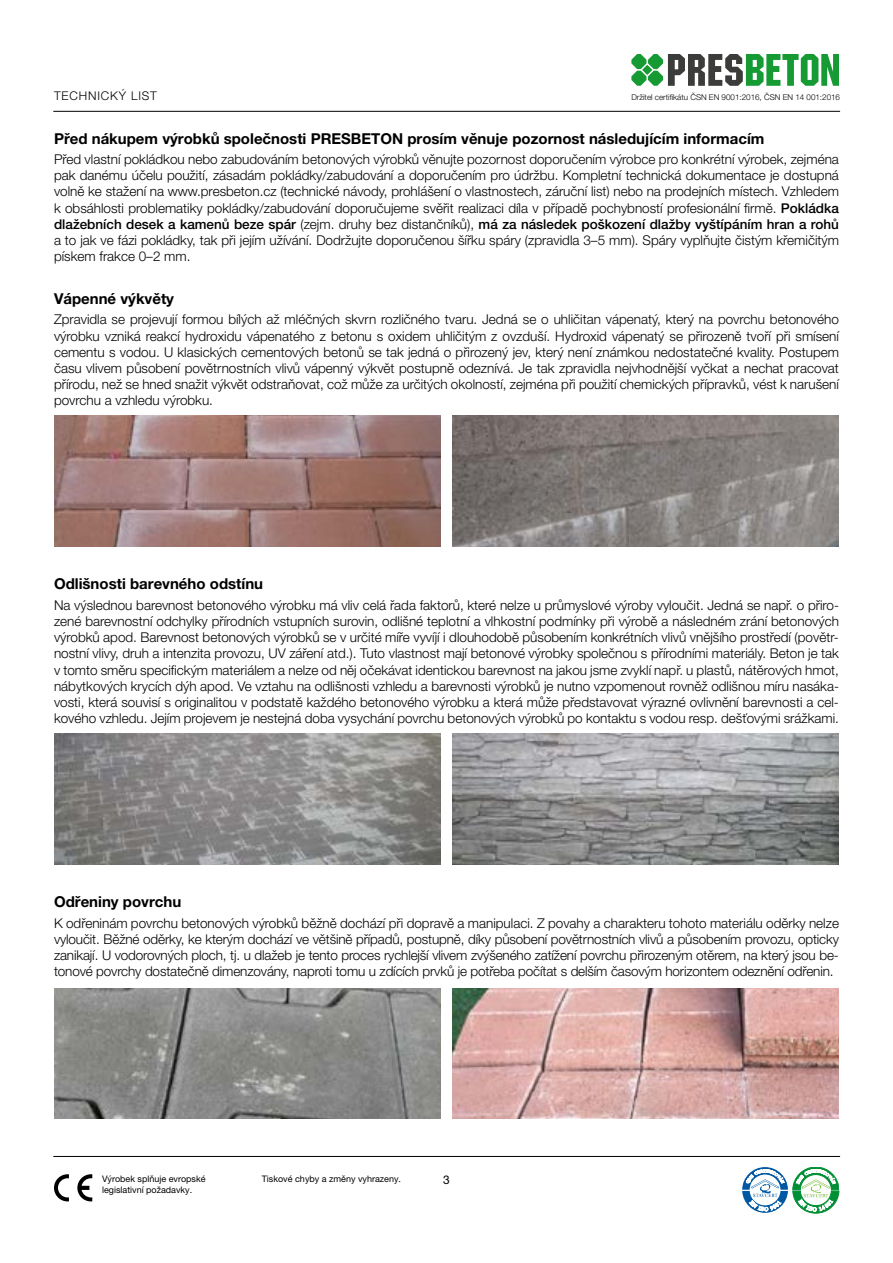
<style>
.page{position:relative;width:893px;height:1263px;background:#fff}
.page>*{position:absolute;margin:0;border:0;box-sizing:border-box;transform-origin:0 0}
.t1{font:700 19.5px "Helvetica Neue LT Pro";color:#000}
.t2{font:700 15px "Helvetica Neue LT Pro";color:#000}
.t3{font:300 13.5px/16.2px "Helvetica Neue LT Pro";color:#000;text-align:justify}
.t4{font:300 12px "Helvetica Neue LT Pro";letter-spacing:.07em;color:#000}
.t5{font:12px "Helvetica Neue LT Pro";color:#000}
.t6{font:9px "Helvetica Neue LT Pro";color:#000}
.t7{font:300 8.1px "Helvetica Neue LT Pro";color:#000}
.s1{font-weight:500}
</style>
<div class="page">
<hr style="left:53px;top:1156px;width:787px;height:1px;background:#000">
<svg style="left:742px;top:1167px;width:97px;height:46px"></svg>
<svg style="left:54px;top:1174px;width:15px;height:27px"></svg>
<svg style="left:77px;top:1174px;width:15px;height:27px"></svg>
<svg style="left:631px;top:54px;width:208px;height:32px"></svg>
<hr style="left:53px;top:111px;width:787px;height:1px;background:#000">
<img style="left:54px;top:416px;width:386px;height:131px">
<img style="left:54px;top:734px;width:386px;height:130px">
<img style="left:54px;top:988px;width:386px;height:131px">
<img style="left:453px;top:416px;width:386px;height:131px">
<img style="left:453px;top:734px;width:386px;height:130px">
<img style="left:453px;top:988px;width:386px;height:131px">
<p class="t4" style="left:54px;top:89px;width:104px">TECHNICKÝ LIST</p>
<p class="t7" style="left:631px;top:93px;width:210px">Držitel certifikátu ČSN EN 9001:2016, ČSN EN 14 001:2016</p>
<p class="t2" style="left:54px;top:129px;width:712px">Před nákupem výrobků společnosti PRESBETON prosím věnuje pozornost následujícím informacím</p>
<p class="t3" style="left:54px;top:151px;width:786px">Před vlastní pokládkou nebo zabudováním betonových výrobků věnujte pozornost doporučením výrobce pro konkrétní výrobek, zejména pak danému účelu použití, zásadám pokládky/zabudování a doporučením pro údržbu. Kompletní technická dokumentace je dostupná volně ke stažení na www.presbeton.cz (technické návody, prohlášení o vlastnostech, záruční list) nebo na prodejních místech. Vzhledem k obsáhlosti problematiky pokládky/zabudování doporučujeme svěřit realizaci díla v případě pochybností profesionální firmě. <span class="s1">Pokládka dlažebních desek a kamenů beze spár</span> (zejm. druhy bez distančníků), <span class="s1">má za následek poškození dlažby vyštípáním hran a rohů </span>a to jak ve fázi pokládky, tak při jejím užívání. Dodržujte doporučenou šířku spáry (zpravidla 3–5 mm). Spáry vyplňujte čistým křemičitým pískem frakce 0–2 mm.</p>
<p class="t2" style="left:54px;top:289px;width:122px">Vápenné výkvěty</p>
<p class="t3" style="left:54px;top:311px;width:786px">Zpravidla se projevují formou bílých až mléčných skvrn rozličného tvaru. Jedná se o uhličitan vápenatý, který na povrchu betonového výrobku vzniká reakcí hydroxidu vápenatého z betonu s oxidem uhličitým z ovzduší. Hydroxid vápenatý se přirozeně tvoří při smísení cementu s vodou. U klasických cementových betonů se tak jedná o přirozený jev, který není známkou nedostatečné kvality. Postupem času vlivem působení povětrnostních vlivů vápenný výkvět postupně odeznívá. Je tak zpravidla nejvhodnější vyčkat a nechat pracovat přírodu, než se hned snažit výkvět odstraňovat, což může za určitých okolností, zejména při použití chemických přípravků, vést k narušení povrchu a vzhledu výrobku.</p>
<p class="t2" style="left:54px;top:575px;width:211px">Odlišnosti barevného odstínu</p>
<p class="t3" style="left:54px;top:597px;width:787px">Na výslednou barevnost betonového výrobku má vliv celá řada faktorů, které nelze u průmyslové výroby vyloučit. Jedná se např. o přiro&shy;zené barevnostní odchylky přírodních vstupních surovin, odlišné teplotní a vlhkostní podmínky při výrobě a následném zrání betonových výrobků apod. Barevnost betonových výrobků se v určité míře vyvíjí i dlouhodobě působením konkrétních vlivů vnějšího prostředí (povětr&shy;nostní vlivy, druh a intenzita provozu, UV záření atd.). Tuto vlastnost mají betonové výrobky společnou s přírodními materiály. Beton je tak v tomto směru specifickým materiálem a nelze od něj očekávat identickou barevnost na jakou jsme zvyklí např. u plastů, nátěrových hmot, nábytkových krycích dýh apod. Ve vztahu na odlišnosti vzhledu a barevnosti výrobků je nutno vzpomenout rovněž odlišnou míru nasáka&shy;vosti, která souvisí s originalitou v podstatě každého betonového výrobku a která může představovat výrazné ovlivnění barevnosti a cel&shy;kového vzhledu. Jejím projevem je nestejná doba vysychání povrchu betonových výrobků po kontaktu s vodou resp. dešťovými srážkami.</p>
<p class="t2" style="left:54px;top:892px;width:129px">Odřeniny povrchu</p>
<p class="t3" style="left:54px;top:914px;width:786px">K odřeninám povrchu betonových výrobků běžně dochází při dopravě a manipulaci. Z povahy a charakteru tohoto materiálu oděrky nelze vyloučit. Běžné oděrky, ke kterým dochází ve většině případů, postupně, díky působení povětrnostních vlivů a působením provozu, opticky zanikají. U vodorovných ploch, tj. u dlažeb je tento proces rychlejší vlivem zvýšeného zatížení povrchu přirozeným otěrem, na který jsou be&shy;tonové povrchy dostatečně dimenzovány, naproti tomu u zdících prvků je potřeba počítat s delším časovým horizontem odeznění odřenin.</p>
<h1 class="t1" style="left:54px;top:956px;width:251px">Vysvětlivky k piktogramům</h1>
<p class="t6" style="left:102px;top:1173px;width:105px">Výrobek splňuje evropské</p>
<p class="t6" style="left:262px;top:1173px;width:141px">Tiskové chyby a změny vyhrazeny.</p>
<p class="t6" style="left:102px;top:1184px;width:92px">legislativní požadavky.</p>
<p class="t5" style="left:443px;top:1172px;width:8px">3</p>
</div>
